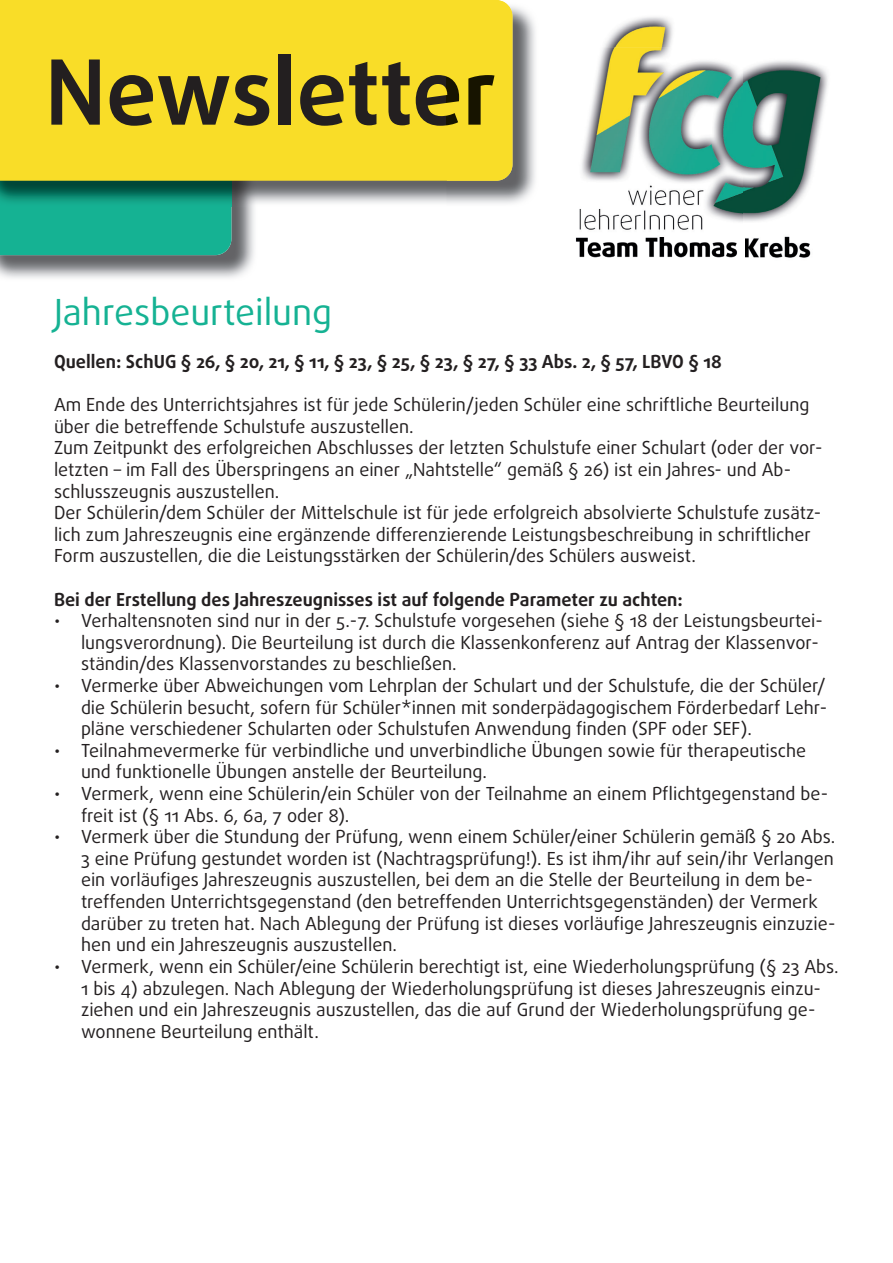
<style>
.page{position:relative;width:893px;height:1263px;background:#fff}
.page>*{position:absolute;margin:0;border:0;box-sizing:border-box;transform-origin:0 0}
.t1{font:700 90px "Daxline Pro";color:#231f20}
.t2{font:36px "Daxline Pro";color:#15b293}
.t3{font:18px/21.6px "Daxline Pro";color:#231f20}
.t4{font:700 18px "Daxline Pro";color:#231f20}
</style>
<div class="page">
<img style="left:0;top:207px;width:254px;height:71px">
<div style="left:0;top:207px;width:231px;height:48px;background:#15b293"></div>
<img style="left:0;top:181px;width:446px;height:26px">
<div style="left:0;top:0;width:446px;height:181px;background:#f9dd28"></div>
<img style="left:576px;top:17px;width:252px;height:241px">
<img style="left:446px;top:6px;width:89px;height:198px">
<div style="left:446px;top:0;width:66px;height:181px;background:#f9dd28"></div>
<img style="left:446px;top:54px;width:48px;height:72px">
<h1 class="t1" style="left:45px;top:33px;width:453px">Newsletter</h1>
<h2 class="t2" style="left:54px;top:288px;width:280px">Jahresbeurteilung</h2>
<p class="t4" style="left:54px;top:350px;width:669px">Quellen: SchUG § 26, § 20, 21, § 11, § 23, § 25, § 23, § 27, § 33 Abs. 2, § 57, LBVO § 18</p>
<p class="t3" style="left:54px;top:394px;width:770px">Am Ende des Unterrichtsjahres ist für jede Schülerin/jeden Schüler eine schriftliche Beurteilung über die betreffende Schulstufe auszustellen.<br>Zum Zeitpunkt des erfolgreichen Abschlusses der letzten Schulstufe einer Schulart (oder der vor&shy;letzten – im Fall des Überspringens an einer „Nahtstelle“ gemäß § 26) ist ein Jahres- und Ab&shy;schlusszeugnis auszustellen.<br>Der Schülerin/dem Schüler der Mittelschule ist für jede erfolgreich absolvierte Schulstufe zusätz&shy;lich zum Jahreszeugnis eine ergänzende differenzierende Leistungsbeschreibung in schriftlicher Form auszustellen, die die Leistungsstärken der Schülerin/des Schülers ausweist.</p>
<p class="t4" style="left:54px;top:587px;width:630px">Bei der Erstellung des Jahreszeugnisses ist auf folgende Parameter zu achten:</p>
<p class="t3" style="left:81px;top:610px;width:743px;text-indent:-27px">• Verhaltensnoten sind nur in der 5.-7. Schulstufe vorgesehen (siehe § 18 der Leistungsbeurtei&shy;lungsverordnung). Die Beurteilung ist durch die Klassenkonferenz auf Antrag der Klassenvor&shy;ständin/des Klassenvorstandes zu beschließen.</p>
<p class="t3" style="left:81px;top:675px;width:748px;text-align:justify;text-indent:-27px">• Vermerke über Abweichungen vom Lehrplan der Schulart und der Schulstufe, die der Schüler/ die Schülerin besucht, sofern für Schüler*innen mit sonderpädagogischem Förderbedarf Lehr&shy;pläne verschiedener Schularten oder Schulstufen Anwendung finden (SPF oder SEF).</p>
<p class="t3" style="left:81px;top:740px;width:727px;text-indent:-27px">• Teilnahmevermerke für verbindliche und unverbindliche Übungen sowie für therapeutische und funktionelle Übungen anstelle der Beurteilung.</p>
<p class="t3" style="left:81px;top:783px;width:749px;text-indent:-27px">• Vermerk, wenn eine Schülerin/ein Schüler von der Teilnahme an einem Pflichtgegenstand be&shy;freit ist (§ 11 Abs. 6, 6a, 7 oder 8).</p>
<p class="t3" style="left:81px;top:826px;width:756px;text-indent:-27px">• Vermerk über die Stundung der Prüfung, wenn einem Schüler/einer Schülerin gemäß § 20 Abs.<br>3 eine Prüfung gestundet worden ist (Nachtragsprüfung!). Es ist ihm/ihr auf sein/ihr Verlangen ein vorläufiges Jahreszeugnis auszustellen, bei dem an die Stelle der Beurteilung in dem be&shy;treffenden Unterrichtsgegenstand (den betreffenden Unterrichtsgegenständen) der Vermerk darüber zu treten hat. Nach Ablegung der Prüfung ist dieses vorläufige Jahreszeugnis einzuzie&shy;hen und ein Jahreszeugnis auszustellen.</p>
<p class="t3" style="left:81px;top:956px;width:759px;text-indent:-27px">• Vermerk, wenn ein Schüler/eine Schülerin berechtigt ist, eine Wiederholungsprüfung (§ 23 Abs.<br>1 bis 4) abzulegen. Nach Ablegung der Wiederholungsprüfung ist dieses Jahreszeugnis einzu&shy;ziehen und ein Jahreszeugnis auszustellen, das die auf Grund der Wiederholungsprüfung ge&shy;wonnene Beurteilung enthält.</p>
</div>
